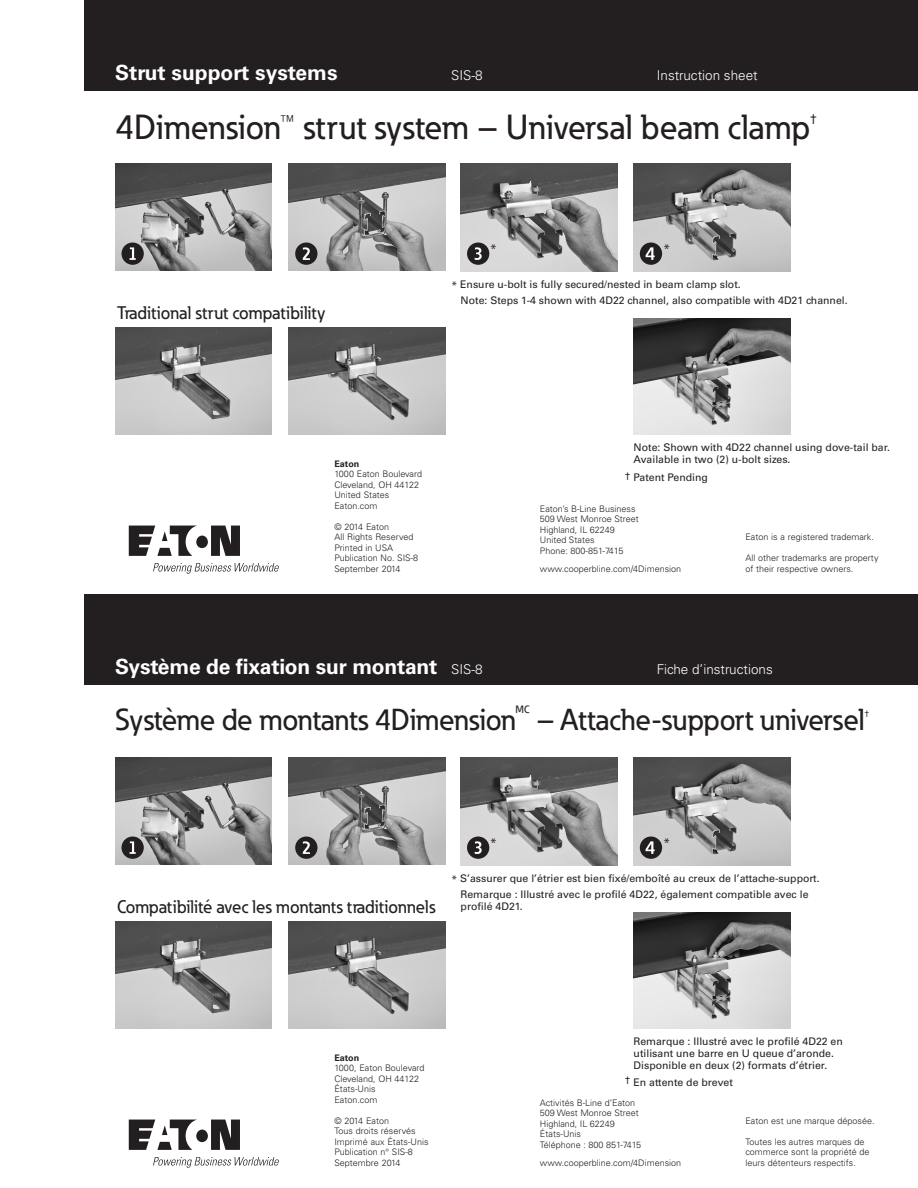
<style>
.page{position:relative;width:918px;height:1188px;background:#fff}
.page>*{position:absolute;margin:0;border:0;box-sizing:border-box;transform-origin:0 0}
.t1{font:500 34.5px "Eaton";color:#231f20}
.t2{font:500 30px "Eaton";color:#231f20}
.ProductLine{font:700 21px "Univers LT Std";letter-spacing:-.01em;color:#fff}
.t3{font:500 18px "Eaton";color:#231f20}
.ModelNumber{font:300 13.5px "Univers LT Std";color:#fff}
.t4{font:13.5px "Univers LT Std";color:#231f20}
.t5{font:12px "Univers LT Std";color:#231f20}
.t6{font:10.5px/12px "Univers LT Std";color:#231f20}
.t7{font:500 10.5px "Eaton";color:#231f20}
._09_Backpage_Body{font:300 9px/10.5px "Univers LT Std";color:#231f20}
._09_Backpage_Body-2{font:700 9px "Univers LT Std";color:#231f20}
.t8{font:9px "Univers LT Std";color:#231f20}
</style>
<div class="page">
<div style="left:84px;top:0;width:834px;height:90px;background:#231f20"></div>
<img style="left:461px;top:163px;width:156px;height:108px">
<img style="left:115px;top:163px;width:157px;height:108px">
<img style="left:289px;top:163px;width:157px;height:108px">
<svg style="left:153px;top:563px;width:126px;height:11px"></svg>
<svg style="left:129px;top:526px;width:111px;height:30px"></svg>
<img style="left:634px;top:163px;width:156px;height:108px">
<div style="left:121px;top:243px;width:23px;height:22px;background:#231f20;border-radius:50%"></div>
<svg style="left:130px;top:247px;width:6px;height:13px"></svg>
<div style="left:295px;top:243px;width:22px;height:22px;background:#231f20;border-radius:50%"></div>
<svg style="left:303px;top:247px;width:7px;height:13px"></svg>
<div style="left:467px;top:243px;width:22px;height:22px;background:#231f20;border-radius:50%"></div>
<svg style="left:475px;top:247px;width:7px;height:13px"></svg>
<div style="left:640px;top:243px;width:22px;height:22px;background:#231f20;border-radius:50%"></div>
<svg style="left:646px;top:247px;width:9px;height:13px"></svg>
<img style="left:115px;top:327px;width:157px;height:108px">
<img style="left:289px;top:327px;width:157px;height:108px">
<img style="left:634px;top:319px;width:156px;height:116px">
<div style="left:84px;top:594px;width:834px;height:90px;background:#231f20"></div>
<img style="left:461px;top:757px;width:156px;height:108px">
<img style="left:115px;top:757px;width:157px;height:108px">
<img style="left:289px;top:757px;width:157px;height:108px">
<svg style="left:153px;top:1157px;width:126px;height:11px"></svg>
<svg style="left:129px;top:1120px;width:111px;height:30px"></svg>
<img style="left:634px;top:757px;width:156px;height:108px">
<div style="left:121px;top:837px;width:23px;height:22px;background:#231f20;border-radius:50%"></div>
<svg style="left:130px;top:841px;width:6px;height:13px"></svg>
<div style="left:295px;top:837px;width:22px;height:22px;background:#231f20;border-radius:50%"></div>
<svg style="left:303px;top:841px;width:7px;height:13px"></svg>
<div style="left:467px;top:837px;width:22px;height:22px;background:#231f20;border-radius:50%"></div>
<svg style="left:475px;top:841px;width:7px;height:13px"></svg>
<div style="left:640px;top:837px;width:22px;height:22px;background:#231f20;border-radius:50%"></div>
<svg style="left:646px;top:841px;width:9px;height:13px"></svg>
<img style="left:115px;top:921px;width:157px;height:108px">
<img style="left:289px;top:921px;width:157px;height:108px">
<img style="left:634px;top:913px;width:156px;height:116px">
<p class="ProductLine" style="left:115px;top:60px;width:224px">Strut support systems</p>
<p class="ModelNumber" style="left:451px;top:67px;width:33px">SIS-8</p>
<p class="ModelNumber" style="left:657px;top:67px;width:102px">Instruction sheet</p>
<p class="t1" style="left:115px;top:106px;width:697px">4Dimension™ strut system – Universal beam clamp</p>
<p class="t4" style="left:810px;top:112px;width:9px">†</p>
<p class="t5" style="left:490px;top:242px;width:8px">*</p>
<p class="t5" style="left:664px;top:242px;width:8px">*</p>
<p class="t3" style="left:117px;top:301px;width:210px">Traditional strut compatibility</p>
<p class="t6" style="left:451px;top:278px;width:291px">* Ensure u-bolt is fully secured/nested in beam clamp slot.</p>
<p class="t6" style="left:461px;top:294px;width:389px">Note: Steps 1-4 shown with 4D22 channel, also compatible with 4D21 channel.</p>
<p class="_09_Backpage_Body-2" style="left:334px;top:458px;width:27px">Eaton</p>
<p class="_09_Backpage_Body" style="left:334px;top:469px;width:89px">1000 Eaton Boulevard</p>
<p class="_09_Backpage_Body" style="left:334px;top:479px;width:86px">Cleveland, OH 44122</p>
<p class="_09_Backpage_Body" style="left:334px;top:490px;width:56px">United States</p>
<p class="_09_Backpage_Body" style="left:334px;top:500px;width:45px">Eaton.com</p>
<p class="_09_Backpage_Body" style="left:334px;top:521px;width:56px">© 2014 Eaton</p>
<p class="_09_Backpage_Body" style="left:334px;top:532px;width:81px">All Rights Reserved</p>
<p class="_09_Backpage_Body" style="left:334px;top:542px;width:60px">Printed in USA</p>
<p class="_09_Backpage_Body" style="left:334px;top:553px;width:85px">Publication No. SIS-8</p>
<p class="_09_Backpage_Body" style="left:334px;top:563px;width:68px">September 2014</p>
<p class="t6" style="left:634px;top:441px;width:258px">Note: Shown with 4D22 channel using dove-tail bar.<br>Available in two (2) u-bolt sizes.</p>
<p class="t6" style="left:625px;top:471px;width:85px">† Patent Pending</p>
<p class="_09_Backpage_Body" style="left:540px;top:503px;width:97px">Eaton’s B-Line Business</p>
<p class="_09_Backpage_Body" style="left:540px;top:514px;width:100px">509 West Monroe Street</p>
<p class="_09_Backpage_Body" style="left:540px;top:524px;width:77px">Highland, IL 62249</p>
<p class="_09_Backpage_Body" style="left:540px;top:535px;width:56px">United States</p>
<p class="_09_Backpage_Body" style="left:540px;top:545px;width:85px">Phone: 800-851-7415</p>
<p class="_09_Backpage_Body" style="left:540px;top:563px;width:143px">www.cooperbline.com/4Dimension</p>
<p class="_09_Backpage_Body" style="left:745px;top:532px;width:130px">Eaton is a registered trademark.</p>
<p class="_09_Backpage_Body" style="left:745px;top:553px;width:135px">All other trademarks are property of their respective owners.</p>
<p class="ProductLine" style="left:115px;top:654px;width:324px">Système de fixation sur montant</p>
<p class="ModelNumber" style="left:451px;top:661px;width:33px">SIS-8</p>
<p class="ModelNumber" style="left:657px;top:661px;width:118px">Fiche d’instructions</p>
<p class="t2" style="left:115px;top:701px;width:402px">Système de montants 4Dimension</p>
<p class="t7" style="left:516px;top:703px;width:15px">MC</p>
<p class="t2" style="left:536px;top:701px;width:330px">– Attache-support universel</p>
<p class="t8" style="left:864px;top:708px;width:7px">†</p>
<p class="t5" style="left:490px;top:836px;width:8px">*</p>
<p class="t5" style="left:664px;top:836px;width:8px">*</p>
<p class="t3" style="left:117px;top:895px;width:320px">Compatibilité avec les montants traditionnels</p>
<p class="t6" style="left:451px;top:872px;width:370px">* S’assurer que l’étrier est bien fixé/emboîté au creux de l’attache-support.</p>
<p class="t6" style="left:461px;top:888px;width:349px">Remarque : Illustré avec le profilé 4D22, également compatible avec le profilé 4D21.</p>
<p class="_09_Backpage_Body-2" style="left:334px;top:1052px;width:26px">Eaton</p>
<p class="_09_Backpage_Body" style="left:334px;top:1063px;width:92px">1000, Eaton Boulevard</p>
<p class="_09_Backpage_Body" style="left:334px;top:1073px;width:86px">Cleveland, OH 44122</p>
<p class="_09_Backpage_Body" style="left:334px;top:1084px;width:43px">États-Unis</p>
<p class="_09_Backpage_Body" style="left:334px;top:1094px;width:45px">Eaton.com</p>
<p class="_09_Backpage_Body" style="left:334px;top:1115px;width:56px">© 2014 Eaton</p>
<p class="_09_Backpage_Body" style="left:334px;top:1126px;width:83px">Tous droits réservés</p>
<p class="_09_Backpage_Body" style="left:334px;top:1136px;width:96px">Imprimé aux États-Unis</p>
<p class="_09_Backpage_Body" style="left:334px;top:1147px;width:80px">Publication n° SIS-8</p>
<p class="_09_Backpage_Body" style="left:334px;top:1157px;width:68px">Septembre 2014</p>
<p class="t6" style="left:634px;top:1035px;width:211px">Remarque : Illustré avec le profilé 4D22 en utilisant une barre en U queue d’aronde.<br>Disponible en deux (2) formats d’étrier.</p>
<p class="t6" style="left:625px;top:1076px;width:110px">† En attente de brevet</p>
<p class="_09_Backpage_Body" style="left:540px;top:1097px;width:97px">Activités B-Line d’Eaton</p>
<p class="_09_Backpage_Body" style="left:540px;top:1108px;width:100px">509 West Monroe Street</p>
<p class="_09_Backpage_Body" style="left:540px;top:1118px;width:77px">Highland, IL 62249</p>
<p class="_09_Backpage_Body" style="left:540px;top:1129px;width:43px">États-Unis</p>
<p class="_09_Backpage_Body" style="left:540px;top:1139px;width:103px">Téléphone : 800 851-7415</p>
<p class="_09_Backpage_Body" style="left:540px;top:1157px;width:143px">www.cooperbline.com/4Dimension</p>
<p class="_09_Backpage_Body" style="left:745px;top:1115px;width:131px">Eaton est une marque déposée.</p>
<p class="_09_Backpage_Body" style="left:745px;top:1136px;width:126px">Toutes les autres marques de commerce sont la propriété de leurs détenteurs respectifs.</p>
</div>
